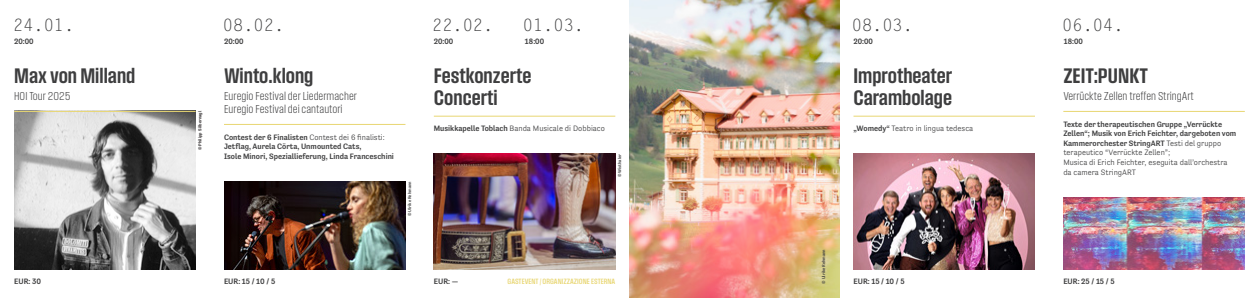
<style>
.page{position:relative;width:1259px;height:298px;background:#fff}
.page>*{position:absolute;margin:0;border:0;box-sizing:border-box;transform-origin:0 0}
.t1{font:22px/22px "Field Gothic No.44 Demi Cond";color:#3e3e3f}
.t2{font:17px "Letter Gothic Std";color:#3e3e3f}
.t3{font:12px/13px "Field Gothic No.41 Light Cond";color:#3e3e3f}
.t4{font:500 8px/9.6px "Tenso";color:#3e3e3f}
.t5{font:300 8px "Tenso";color:#3e3e3f}
.t6{font:8px "Field Gothic No.43 Med Cond";color:#e8d672}
.t7{font:500 4.4px "Tenso";color:#3e3e3f}
.t8{font:500 4.4px "Tenso";color:#231f20}
.s1{font-weight:300}
.s2{font-weight:500}
</style>
<div class="page">
<img style="left:224px;top:181px;width:181px;height:88px">
<img style="left:14px;top:112px;width:182px;height:157px">
<img style="left:853px;top:154px;width:182px;height:115px">
<img style="left:434px;top:154px;width:181px;height:115px">
<hr style="left:224px;top:124px;width:181px;height:1px;background:#e8d672">
<hr style="left:14px;top:111px;width:182px;height:1px;background:#e8d672">
<hr style="left:853px;top:116px;width:182px;height:1px;background:#e8d672">
<hr style="left:1063px;top:111px;width:181px;height:1px;background:#e8d672">
<img style="left:1063px;top:197px;width:181px;height:72px">
<hr style="left:434px;top:116px;width:181px;height:1px;background:#e8d672">
<img style="left:629px;top:0;width:210px;height:298px">
<h2 class="t2" style="left:13px;top:15px;width:63px">24.01.</h2>
<p class="t4" style="left:14px;top:37px;width:21px">20:00</p>
<h1 class="t1" style="left:14px;top:64px;width:123px">Max von Milland</h1>
<h3 class="t3" style="left:14px;top:89px;width:58px">HOI Tour 2025</h3>
<p class="t8" style="left:197px;top:150px;width:41px;rotate:-90deg">© Philipp Silbernagl</p>
<h2 class="t2" style="left:223px;top:15px;width:63px">08.02.</h2>
<p class="t4" style="left:224px;top:37px;width:21px">20:00</p>
<h1 class="t1" style="left:224px;top:64px;width:91px">Winto.klong</h1>
<h3 class="t3" style="left:224px;top:89px;width:134px">Euregio Festival der Liedermacher<br>Euregio Festival dei cantautori</h3>
<p class="t4" style="left:224px;top:132px;width:171px">Contest der 6 Finalisten <span class="s1">Contest dei 6 finalisti:<br></span>Jetflag, Aurela Cörta, Unmounted Cats,<br>Isole Minori, Speziallieferung, Linda Franceschini</p>
<p class="t7" style="left:407px;top:216px;width:36px;rotate:-90deg">© Ulrike Rehmann</p>
<h2 class="t2" style="left:432px;top:15px;width:63px">22.02.</h2>
<p class="t4" style="left:434px;top:37px;width:21px">20:00</p>
<h2 class="t2" style="left:523px;top:15px;width:63px">01.03.</h2>
<p class="t4" style="left:524px;top:37px;width:21px">18:00</p>
<h1 class="t1" style="left:434px;top:64px;width:99px">Festkonzerte<br>Concerti</h1>
<p class="t5" style="left:434px;top:124px;width:172px"><span class="s2">Musikkapelle Toblach</span> Banda Musicale di Dobbiaco</p>
<p class="t7" style="left:617px;top:177px;width:25px;rotate:-90deg">© Wisthaler</p>
<h2 class="t2" style="left:852px;top:15px;width:63px">08.03.</h2>
<p class="t4" style="left:853px;top:37px;width:21px">20:00</p>
<h1 class="t1" style="left:853px;top:64px;width:100px">Improtheater<br>Carambolage</h1>
<p class="t5" style="left:853px;top:124px;width:121px"><span class="s2">„Womedy“</span> Teatro in lingua tedesca</p>
<h2 class="t2" style="left:1062px;top:15px;width:63px">06.04.</h2>
<p class="t4" style="left:1063px;top:37px;width:21px">18:00</p>
<h1 class="t1" style="left:1063px;top:64px;width:86px">ZEIT:PUNKT</h1>
<h3 class="t3" style="left:1063px;top:89px;width:132px">Verrückte Zellen treffen StringArt</h3>
<p class="t4" style="left:1063px;top:119px;width:174px">Texte der therapeutischen Gruppe „Verrückte Zellen“; Musik von Erich Feichter, dargeboten vom Kammerorchester StringART <span class="s1">Testi del gruppo terapeutico “Verrückte Zellen”;<br>Musica di Erich Feichter, eseguita dall’orchestra da camera StringART</span></p>
<p class="t7" style="left:821px;top:283px;width:36px;rotate:-90deg">© Ulrike Rehmann</p>
<p class="t4" style="left:14px;top:276px;width:28px">EUR: 30</p>
<p class="t4" style="left:224px;top:276px;width:53px">EUR: 15 / 10 / 5</p>
<p class="t4" style="left:434px;top:276px;width:26px">EUR: —</p>
<p class="t4" style="left:853px;top:276px;width:53px">EUR: 15 / 10 / 5</p>
<p class="t4" style="left:1063px;top:276px;width:53px">EUR: 25 / 15 / 5</p>
<p class="t6" style="left:507px;top:277px;width:109px">GASTEVENT / ORGANIZZAZIONE ESTERNA</p>
</div>
